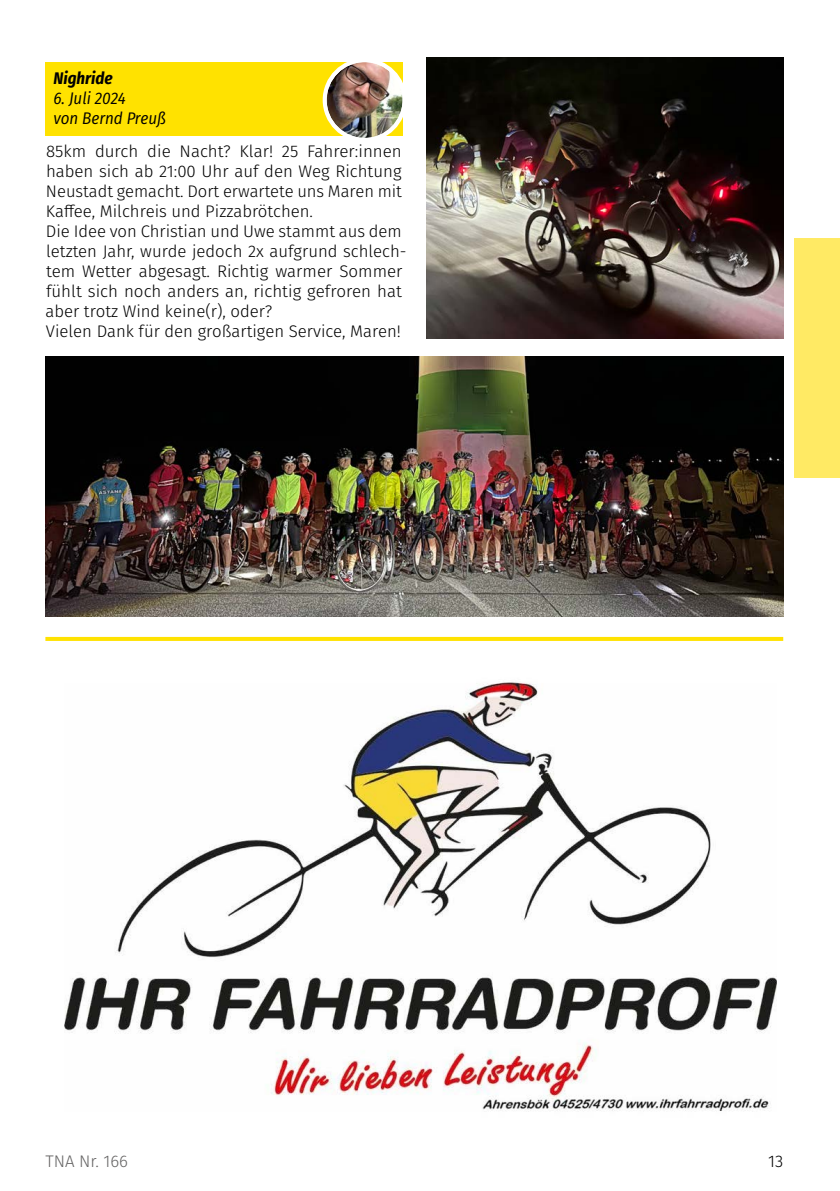
<style>
.page{position:relative;width:840px;height:1191px;background:#fff}
.page>*{position:absolute;margin:0;border:0;box-sizing:border-box;transform-origin:0 0}
.t1{font:300 16.8px/20px "Fira Sans";color:#000}
.t2{font:italic 16.8px/20px "Fira Sans Condensed";color:#000}
.t3{font:300 16.8px "Fira Sans";color:#646363}
.t4{font:italic 700 16.8px "Fira Sans Condensed";color:#000}
</style>
<div class="page">
<div style="left:794px;top:238px;width:45px;height:240px;background:#ffea64"></div>
<svg style="left:45px;top:637px;width:737px;height:4px;background:#ffe204"></svg>
<div style="left:45px;top:62px;width:357px;height:73px;background:#ffe200"></div>
<div style="left:324px;top:60px;width:80px;height:80px;background:#fff;border-radius:50%"></div>
<img style="left:326px;top:62px;width:76px;height:76px;border-radius:38px">
<div style="left:322px;top:58px;width:84px;height:84px;border:4px solid #fff;border-radius:50%"></div>
<img style="left:64px;top:682px;width:713px;height:430px">
<img style="left:45px;top:357px;width:737px;height:260px">
<img style="left:426px;top:57px;width:356px;height:282px">
<p class="t4" style="left:53px;top:64px;width:61px">Nighride</p>
<p class="t2" style="left:53px;top:88px;width:114px">6. Juli 2024<br>von Bernd Preuß</p>
<p class="t1" style="left:46px;top:141px;width:362px">85km durch die Nacht? Klar! 25 Fahrer:innen haben sich ab 21:00 Uhr auf den Weg Richtung Neustadt gemacht. Dort erwartete uns Maren mit Kaffee, Milchreis und Pizzabrötchen.<br>Die Idee von Christian und Uwe stammt aus dem letzten Jahr, wurde jedoch 2x aufgrund schlech&shy;tem Wetter abgesagt. Richtig warmer Sommer fühlt sich noch anders an, richtig gefroren hat aber trotz Wind keine(r), oder?<br>Vielen Dank für den großartigen Service, Maren!</p>
<p class="t3" style="left:45px;top:1149px;width:84px">TNA Nr. 166</p>
<p class="t1" style="left:767px;top:1151px;width:17px">13</p>
</div>
